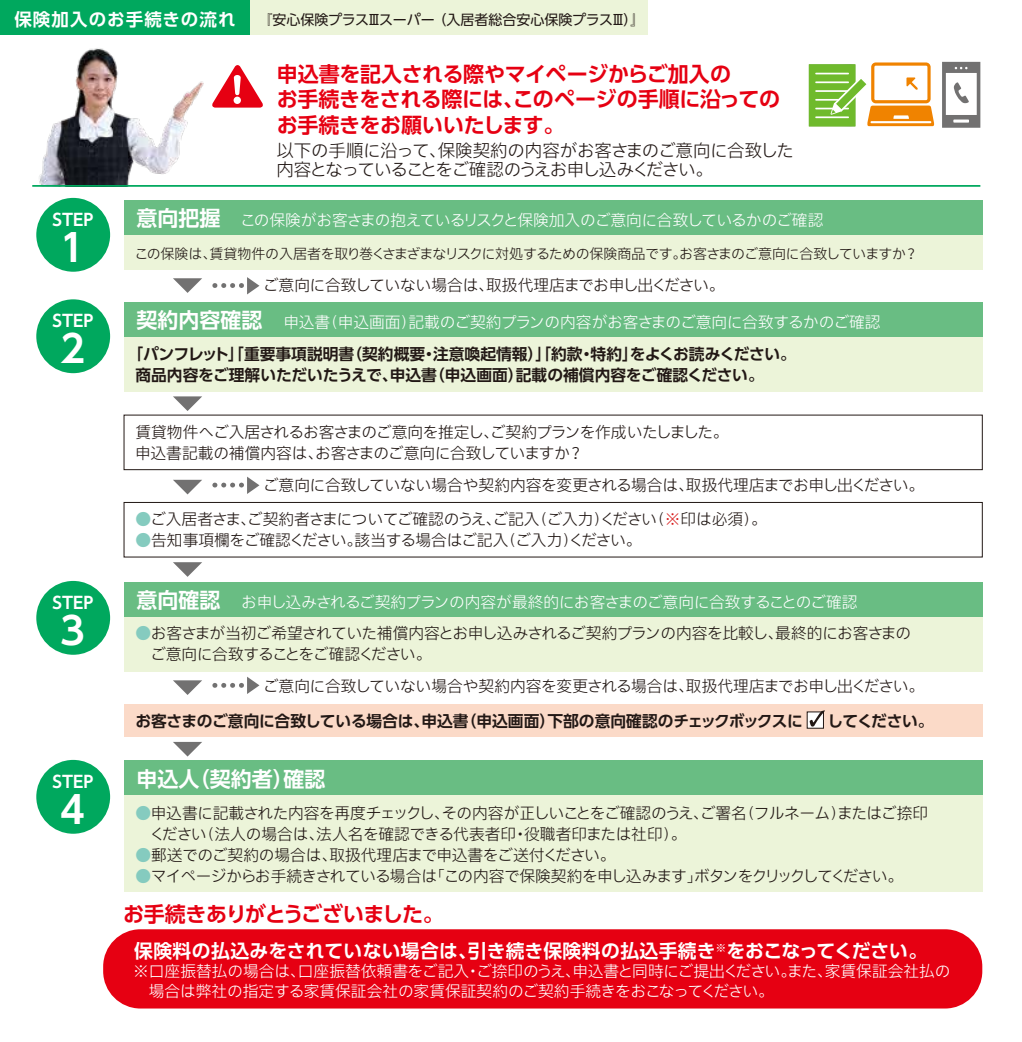
<style>
.page{position:relative;width:1022px;height:1042px;background:#fff}
.page>*{position:absolute;margin:0;border:0;box-sizing:border-box;transform-origin:0 0}
.t1{font:700 37.62px "UD Shin Go Pro De";color:#fff}
.t2{font:700 21px/25.2px "UD Shin Go Pro De";letter-spacing:-.015em;color:#e60012}
.t3{font:700 21px "UD Shin Go Pro De";letter-spacing:-.04em;color:#e60012}
.t4{font:700 21px "UD Shin Go Pro De";color:#fff}
.t5{font:700 18.72px "UD Shin Go Pro De";letter-spacing:.01em;color:#fff}
.t6{font:300 17.5px/19.2px "Iwa UCDA Goth Std";letter-spacing:-.04em;color:#221815}
.t7{font:700 17.5px "UD Shin Go Pro De";letter-spacing:.06em;color:#fff}
.t8{font:700 16.62px "UD Shin Go Pro De";color:#fff}
.t9{font:300 15.75px/21px "Iwa UCDA Goth Std";letter-spacing:-.03em;color:#221815}
.t10{font:300 15.75px/19.2px "Iwa UCDA Goth Std";letter-spacing:-.01em;color:#fff}
.t11{font:700 15.75px/21px "UD Shin Go Pro De";letter-spacing:-.005em;color:#221815}
.t12{font:300 15.75px "Iwa UCDA Goth Std";letter-spacing:-.01em;color:#221815}
.t13{font:300 15.75px "Iwa UCDA Goth Std";letter-spacing:-.06em;color:#221815}
.t14{font:300 15.75px "Iwa UCDA Goth Std";letter-spacing:-.03em;color:#fff}
.t15{font:300 15.75px "Iwa UCDA Goth Std";letter-spacing:-.04em;color:#fff}
.t16{font:300 14px "Iwa UCDA Goth Std";letter-spacing:-.04em;color:#221815}
.t17{font:14px "UD Shin Go Pro";color:#221815}
.s1{font-family:"UD Shin Go Pro De";font-weight:700;font-size:21px}
.s2{color:#85cbbf}
.s3{color:#d71718}
</style>
<div class="page">
<div style="left:0;top:0;width:647px;height:35px;background:#ecf4d9"></div>
<div style="left:0;top:0;width:249px;height:35px;background:#00a85e"></div>
<img style="left:39px;top:48px;width:165px;height:137px">
<div style="left:124px;top:704px;width:858px;height:32px;background:#fbdac8"></div>
<div style="left:124px;top:582px;width:858px;height:89px;background:#ecf4d9"></div>
<div style="left:124px;top:582px;width:858px;height:34px;background:#69bd83"></div>
<div style="left:124px;top:760px;width:858px;height:132px;background:#ecf4d9"></div>
<div style="left:124px;top:760px;width:858px;height:35px;background:#69bd83"></div>
<div style="left:103px;top:929px;width:879px;height:79px;background:#e60012;border-radius:37px"></div>
<div style="left:124px;top:302px;width:858px;height:89px;background:#ecf4d9"></div>
<div style="left:124px;top:302px;width:858px;height:35px;background:#69bd83"></div>
<div style="left:124px;top:200px;width:858px;height:70px;background:#ecf4d9"></div>
<div style="left:124px;top:200px;width:858px;height:35px;background:#69bd83"></div>
<svg style="left:173px;top:278px;width:29px;height:15px"></svg>
<svg style="left:173px;top:396px;width:29px;height:15px"></svg>
<svg style="left:173px;top:480px;width:29px;height:14px"></svg>
<svg style="left:173px;top:562px;width:29px;height:15px"></svg>
<svg style="left:173px;top:680px;width:29px;height:15px"></svg>
<svg style="left:173px;top:742px;width:29px;height:14px"></svg>
<svg style="left:215px;top:277px;width:44px;height:17px"></svg>
<svg style="left:215px;top:477px;width:44px;height:17px"></svg>
<svg style="left:215px;top:677px;width:44px;height:17px"></svg>
<div style="left:124px;top:414px;width:859px;height:56px;border:1px solid #221815"></div>
<div style="left:124px;top:502px;width:859px;height:55px;border:1px solid #221815"></div>
<svg style="left:212px;top:65px;width:51px;height:43px"></svg>
<svg style="left:807px;top:711px;width:17px;height:17px"></svg>
<svg style="left:810px;top:710px;width:15px;height:16px"></svg>
<div style="left:809px;top:64px;width:46px;height:62px;background:#6fba2c"></div>
<hr style="left:815px;top:116px;width:34px;height:2px;background:#fff">
<hr style="left:815px;top:108px;width:34px;height:1px;background:#fff">
<hr style="left:815px;top:99px;width:34px;height:2px;background:#fff">
<hr style="left:815px;top:90px;width:34px;height:2px;background:#fff">
<hr style="left:815px;top:81px;width:34px;height:2px;background:#fff">
<hr style="left:815px;top:73px;width:34px;height:1px;background:#fff">
<div style="left:36px;top:198px;width:74px;height:74px;background:#00a85e;border-radius:50%"></div>
<div style="left:36px;top:299px;width:74px;height:74px;background:#00a85e;border-radius:50%"></div>
<div style="left:36px;top:581px;width:74px;height:74px;background:#00a85e;border-radius:50%"></div>
<div style="left:36px;top:760px;width:74px;height:74px;background:#00a85e;border-radius:50%"></div>
<svg style="left:942px;top:62px;width:38px;height:66px"></svg>
<svg style="left:830px;top:62px;width:104px;height:64px"></svg>
<hr style="left:32px;top:185px;width:948px;height:2px;background:#00a85e">
<p class="t7" style="left:14px;top:5px;width:223px">保険加入のお手続きの流れ</p>
<p class="t17" style="left:258px;top:9px;width:388px">『安心保険プラスⅢスーパー （入居者総合安心保険プラスⅢ）』</p>
<p class="t8" style="left:52px;top:206px;width:43px">STEP</p>
<h1 class="t1" style="left:60px;top:217px;width:26px">1</h1>
<p class="t8" style="left:52px;top:307px;width:43px">STEP</p>
<h1 class="t1" style="left:60px;top:318px;width:26px">2</h1>
<p class="t8" style="left:52px;top:589px;width:43px">STEP</p>
<h1 class="t1" style="left:60px;top:600px;width:26px">3</h1>
<p class="t8" style="left:52px;top:768px;width:43px">STEP</p>
<h1 class="t1" style="left:60px;top:779px;width:26px">4</h1>
<h2 class="t2" style="left:277px;top:61px;width:505px">申込書を記入される際やマイページからご加入の<br>お手続きをされる際には、このページの手順に沿ってのお手続きをお願いいたします。</h2>
<p class="t6" style="left:276px;top:140px;width:519px">以下の手順に沿って、保険契約の内容がお客さまのご意向に合致した内容となっていることをご確認のうえお申し込みください。</p>
<p class="t15" style="left:136px;top:209px;width:688px"><span class="s1">意向把握　</span>この保険がお客さまの抱えているリスクと保険加入のご意向に合致しているかのご確認</p>
<p class="t16" style="left:134px;top:244px;width:785px">この保険は、賃貸物件の入居者を取り巻くさまざまなリスクに対処するための保険商品です。お客さまのご意向に合致していますか？</p>
<p class="t9" style="left:263px;top:274px;width:463px">ご意向に合致していない場合は、取扱代理店までお申し出ください。</p>
<p class="t10" style="left:136px;top:312px;width:746px"><span class="s1">契約内容確認　</span>申込書（申込画面）記載のご契約プランの内容がお客さまのご意向に合致するかのご確認</p>
<p class="t11" style="left:135px;top:343px;width:662px;text-indent:-8px">「パンフレット」「重要事項説明書（契約概要・注意喚起情報）」「約款・特約」をよくお読みください。商品内容をご理解いただいたうえで、申込書（申込画面）記載の補償内容をご確認ください。</p>
<p class="t9" style="left:135px;top:420px;width:595px">賃貸物件へご入居されるお客さまのご意向を推定し、ご契約プランを作成いたしました。申込書記載の補償内容は、お客さまのご意向に合致していますか？</p>
<p class="t9" style="left:263px;top:474px;width:663px">ご意向に合致していない場合や契約内容を変更される場合は、取扱代理店までお申し出ください。</p>
<p class="t12" style="left:135px;top:508px;width:633px"><span class="s2">●</span>ご入居者さま、ご契約者さまについてご確認のうえ、ご記入（ご入力）ください（<span class="s3">※</span>印は必須）。</p>
<p class="t12" style="left:135px;top:529px;width:508px"><span class="s2">●</span>告知事項欄をご確認ください。該当する場合はご記入（ご入力）ください。</p>
<p class="t14" style="left:136px;top:591px;width:722px"><span class="s1">意向確認　</span>お申し込みされるご契約プランの内容が最終的にお客さまのご意向に合致することのご確認</p>
<p class="t9" style="left:135px;top:622px;width:777px"><span class="s2">●</span>お客さまが当初ご希望されていた補償内容とお申し込みされるご契約プランの内容を比較し、最終的にお客さまの　ご意向に合致することをご確認ください。</p>
<p class="t9" style="left:263px;top:674px;width:663px">ご意向に合致していない場合や契約内容を変更される場合は、取扱代理店までお申し出ください。</p>
<p class="t11" style="left:135px;top:710px;width:800px">お客さまのご意向に合致している場合は、申込書（申込画面）下部の意向確認のチェックボックスに　 してください。</p>
<h2 class="t4" style="left:136px;top:762px;width:190px">申込人（契約者）確認</h2>
<p class="t9" style="left:135px;top:801px;width:794px"><span class="s2">●</span>申込書に記載された内容を再度チェックし、その内容が正しいことをご確認のうえ、ご署名（フルネーム）またはご捺印　ください（法人の場合は、法人名を確認できる代表者印・役職者印または社印）。</p>
<p class="t12" style="left:135px;top:843px;width:482px"><span class="s2">●</span>郵送でのご契約の場合は、取扱代理店まで申込書をご送付ください。</p>
<p class="t13" style="left:135px;top:864px;width:769px"><span class="s2">●</span>マイページからお手続きされている場合は「この内容で保険契約を申し込みます」ボタンをクリックしてください。</p>
<h2 class="t3" style="left:123px;top:896px;width:322px">お手続きありがとうございました。</h2>
<p class="t5" style="left:134px;top:936px;width:794px">保険料の払込みをされていない場合は、引き続き保険料の払込手続き<sup>※</sup>をおこなってください。</p>
<p class="t10" style="left:133px;top:961px;width:819px">※口座振替払の場合は、口座振替依頼書をご記入・ご捺印のうえ、申込書と同時にご提出ください。また、家賃保証会社払の　場合は弊社の指定する家賃保証会社の家賃保証契約のご契約手続きをおこなってください。</p>
</div>
